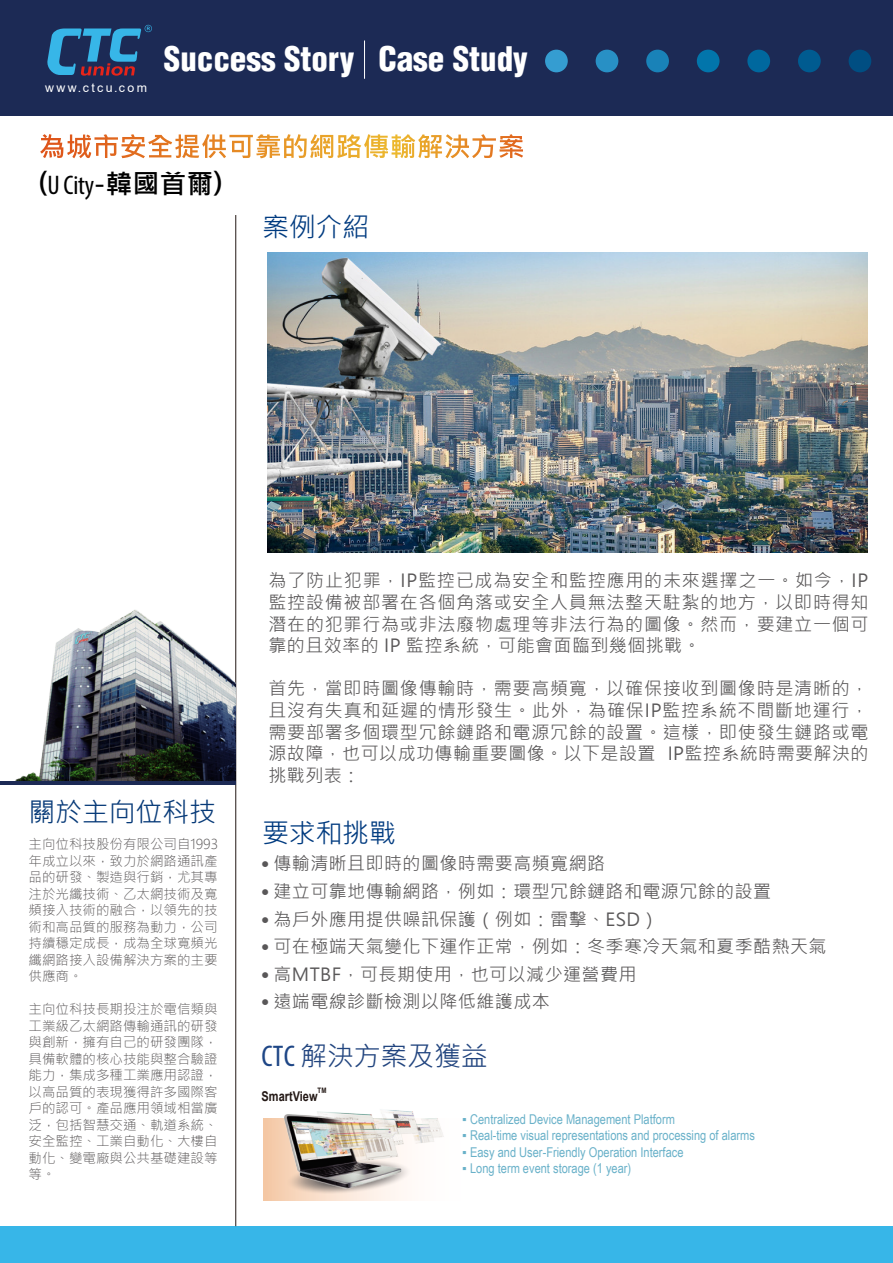
<style>
.page{position:relative;width:893px;height:1263px;background:#fff}
.page>*{position:absolute;margin:0;border:0;box-sizing:border-box;transform-origin:0 0}
.t1{font:900 condensed 33px "Helvetica";color:#fff}
.t2{font:700 27px "Microsoft Jheng Hei";color:#000}
.t3{font:27px "Microsoft Jheng Hei";letter-spacing:-.01em;color:#22457f}
.t4{font:27px "Microsoft Jheng Hei";letter-spacing:-.01em;color:#003b80}
.t5{font:27px "Microsoft Jheng Hei";letter-spacing:-.01em;color:#073a78}
.t6{font:18px/21.6px "Microsoft Jheng Hei";letter-spacing:.025em;color:#595758;text-align:justify}
.t7{font:300 13.5px/16.5px "Microsoft Jheng Hei";color:#5a5758;text-align:justify}
.t8{font:13.5px "Arial Narrow";color:#69b1c9}
.t9{font:700 13.5px "Arial";color:#231815;scale:.81 1}
.t10{font:12.3px "Arial";letter-spacing:.2em;color:#fff}
.t11{font:700 7.5px "Arial";color:#231815;scale:.81 1}
.s1{font-family:"Myriad Pro";font-weight:400;font-stretch:condensed}
.s2{font-family:"Helvetica Neue LT Std";font-stretch:condensed;font-size:16.5px}
.s3{font-family:"Myriad Pro";font-stretch:condensed;font-size:30px;color:#1e4686}
</style>
<div class="page">
<div style="left:0;top:1226px;width:893px;height:37px;background:#37b6e8"></div>
<div style="left:0;top:0;width:893px;height:115px;background:#1c2a55"></div>
<div style="left:545px;top:50px;width:23px;height:22px;background:#359dd1;border-radius:50%"></div>
<div style="left:596px;top:50px;width:22px;height:22px;background:#2890c5;border-radius:50%"></div>
<div style="left:646px;top:50px;width:23px;height:22px;background:#1982b8;border-radius:50%"></div>
<div style="left:697px;top:50px;width:22px;height:22px;background:#0275ab;border-radius:50%"></div>
<div style="left:747px;top:50px;width:23px;height:22px;background:#00689e;border-radius:50%"></div>
<div style="left:798px;top:50px;width:23px;height:22px;background:#005b90;border-radius:50%"></div>
<div style="left:849px;top:50px;width:22px;height:22px;background:#004e82;border-radius:50%"></div>
<svg style="left:47px;top:25px;width:105px;height:51px"></svg>
<hr style="left:235px;top:215px;width:1px;height:1011px;background:#231815">
<hr style="left:364px;top:41px;width:1px;height:38px;background:#fff">
<img style="left:7px;top:589px;width:229px;height:193px">
<hr style="left:0;top:782px;width:236px;height:3px;background:#1c2a55">
<img style="left:267px;top:252px;width:600px;height:300px">
<div style="left:263px;top:1118px;width:197px;height:83px;background:linear-gradient(to right,#f6ceaf,#fff)"></div>
<img style="left:280px;top:1110px;width:165px;height:87px">
<svg style="left:40px;top:134px;width:483px;height:24px"></svg>
<p class="t10" style="left:45px;top:79px;width:103px">www.ctcu.com</p>
<h1 class="t1" style="left:164px;top:38px;width:366px">Success Story Case Study</h1>
<h2 class="t2" style="left:38px;top:167px;width:187px">(<span class="s1">U City</span>-韓國首爾)</h2>
<h2 class="t4" style="left:262px;top:211px;width:109px">案例介紹</h2>
<h2 class="t5" style="left:28px;top:796px;width:189px">關於主向位科技</h2>
<p class="t7" style="left:28px;top:836px;width:191px">主向位科技股份有限公司自1993年成立以來，致力於網路通訊產品的研發、製造與行銷，尤其專注於光纖技術、乙太網技術及寬頻接入技術的融合，以領先的技術和高品質的服務為動力，公司持續穩定成長，成為全球寬頻光纖網路接入設備解決方案的主要供應商。</p>
<p class="t7" style="left:28px;top:1001px;width:190px">主向位科技長期投注於電信類與工業級乙太網路傳輸通訊的研發與創新，擁有自己的研發團隊，具備軟體的核心技能與整合驗證能力，集成多種工業應用認證，以高品質的表現獲得許多國際客戶的認可。產品應用領域相當廣泛，包括智慧交通、軌道系統、安全監控、工業自動化、大樓自動化、變電廠與公共基礎建設等等。</p>
<p class="t6" style="left:268px;top:570px;width:601px">為了防止犯罪，IP監控已成為安全和監控應用的未來選擇之一。如今，IP監控設備被部署在各個角落或安全人員無法整天駐紮的地方，以即時得知潛在的犯罪行為或非法廢物處理等非法行為的圖像。然而，要建立一個可靠的且效率的 IP 監控系統，可能會面臨到幾個挑戰。</p>
<p class="t6" style="left:268px;top:678px;width:601px">首先，當即時圖像傳輸時，需要高頻寬，以確保接收到圖像時是清晰的，且沒有失真和延遲的情形發生。此外，為確保IP監控系統不間斷地運行，需要部署多個環型冗餘鏈路和電源冗餘的設置。這樣，即使發生鏈路或電源故障，也可以成功傳輸重要圖像。以下是設置 IP監控系統時需要解決的挑戰列表：</p>
<h2 class="t4" style="left:262px;top:816px;width:136px">要求和挑戰</h2>
<p class="t6" style="left:261px;top:853px;width:345px"><span class="s2">•</span> 傳輸清晰且即時的圖像時需要高頻寬網路</p>
<p class="t6" style="left:261px;top:880px;width:511px"><span class="s2">•</span> 建立可靠地傳輸網路，例如：環型冗餘鏈路和電源冗餘的設置</p>
<p class="t6" style="left:261px;top:908px;width:399px"><span class="s2">•</span> 為戶外應用提供噪訊保護（例如：雷擊、ESD）</p>
<p class="t6" style="left:261px;top:936px;width:567px"><span class="s2">•</span> 可在極端天氣變化下運作正常，例如：冬季寒冷天氣和夏季酷熱天氣</p>
<p class="t6" style="left:261px;top:963px;width:377px"><span class="s2">•</span> 高MTBF，可長期使用，也可以減少運營費用</p>
<p class="t6" style="left:261px;top:991px;width:290px"><span class="s2">•</span> 遠端電線診斷檢測以降低維護成本</p>
<h2 class="t3" style="left:261px;top:1039px;width:228px"><span class="s3">CTC</span> 解決方案及獲益</h2>
<p class="t11" style="left:318px;top:1085px;width:12px">TM</p>
<p class="t9" style="left:262px;top:1086px;width:71px">SmartView</p>
<p class="t8" style="left:462px;top:1109px;width:214px">▪ Centralized Device Management Platform</p>
<p class="t8" style="left:462px;top:1125px;width:294px">▪ Real-time visual representations and processing of alarms</p>
<p class="t8" style="left:462px;top:1142px;width:223px">▪ Easy and User-Friendly Operation Interface</p>
<p class="t8" style="left:462px;top:1158px;width:171px">▪ Long term event storage (1 year)</p>
</div>
